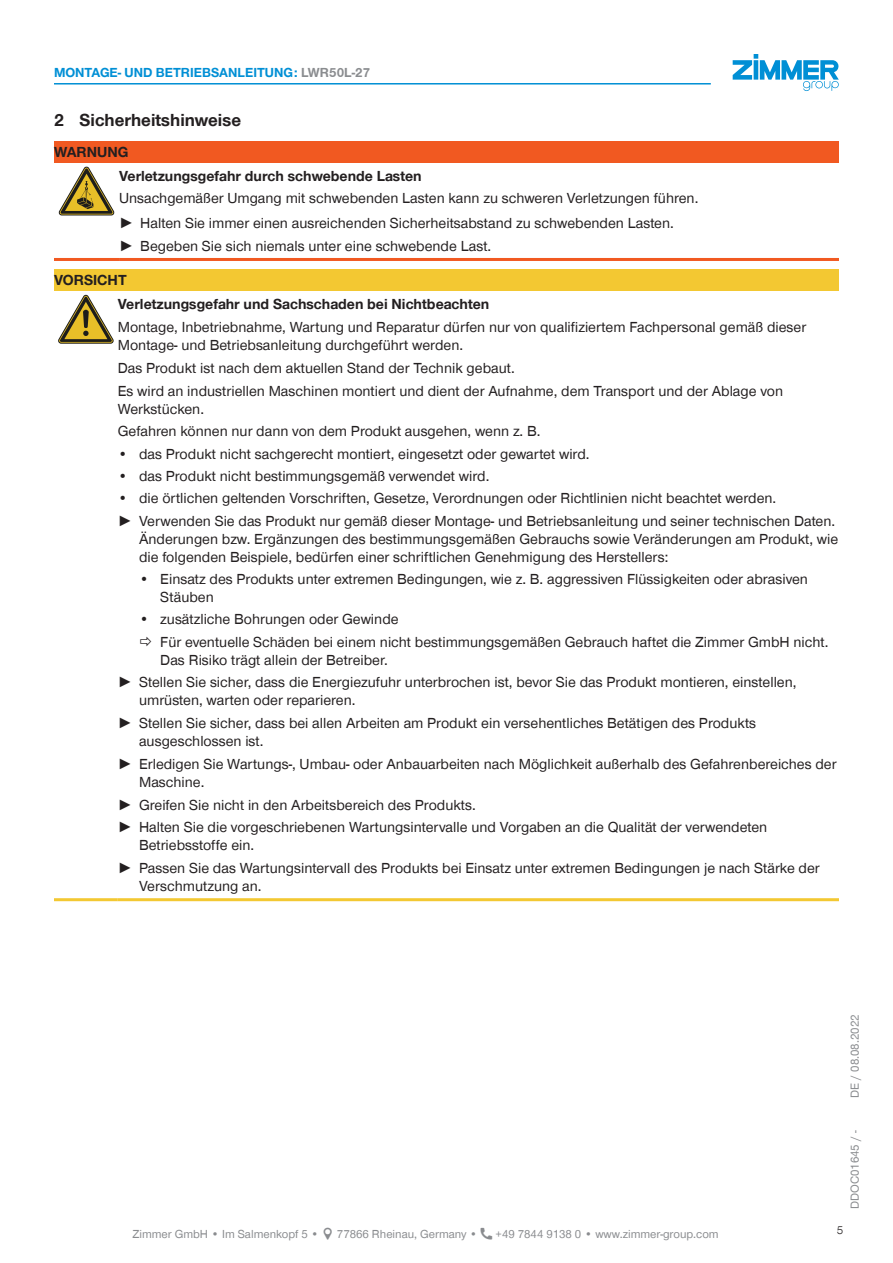
<style>
.page{position:relative;width:893px;height:1263px;background:#fff}
.page>*{position:absolute;margin:0;border:0;box-sizing:border-box;transform-origin:0 0}
.t1{font:700 18px "Zimmer Group Sans Global";color:#231f20}
.CB_AF_TD-Text{font:15px/18px "Zimmer Group Sans Global";color:#231f20}
.CB_AF_TD-Text-2{font:700 15px "Zimmer Group Sans Global";color:#231f20}
.CB_AF_TD-Signalwort{font:700 15px "Zimmer Group Sans Global";color:#231f20}
.CB_AF_TD-Kopfzeile{font:700 13.5px "Zimmer Group Sans Global";color:#008fd5}
.CB_AF_TD-Fusszeile{font:12px "Zimmer Group Sans Global";color:#8a8c8f}
.CB_AF_TD-Seitenrand{font:12px "Zimmer Group Sans";color:#8a8c8f}
.CB_AF_Seitenzahl_rec{font:300 12px "Zimmer Group Sans";color:#231f20}
.s1{color:#8a8c8f}
.s2{font-family:"Zimmer Group Sans"}
</style>
<div class="page">
<svg style="left:733px;top:54px;width:106px;height:37px"></svg>
<div style="left:54px;top:141px;width:785px;height:22px;background:#f15921"></div>
<hr style="left:54px;top:258px;width:65px;height:3px;background:#f15921">
<hr style="left:119px;top:258px;width:720px;height:3px;background:#f15921">
<svg style="left:59px;top:167px;width:55px;height:48px"></svg>
<div style="left:54px;top:269px;width:785px;height:22px;background:#f3c832"></div>
<hr style="left:54px;top:898px;width:64px;height:3px;background:#f3c832">
<hr style="left:118px;top:898px;width:721px;height:3px;background:#f3c832">
<svg style="left:58px;top:295px;width:56px;height:48px"></svg>
<hr style="left:54px;top:83px;width:657px;height:2px;background:#008fd5">
<p class="CB_AF_TD-Kopfzeile" style="left:54px;top:65px;width:318px">MONTAGE- UND BETRIEBSANLEITUNG: <span class="s1">LWR50L-27</span></p>
<p class="t1" style="left:54px;top:110px;width:189px">2 Sicherheitshinweise</p>
<p class="CB_AF_TD-Signalwort" style="left:54px;top:143px;width:76px">WARNUNG</p>
<p class="CB_AF_TD-Text-2" style="left:119px;top:167px;width:304px">Verletzungsgefahr durch schwebende Lasten</p>
<p class="CB_AF_TD-Text" style="left:119px;top:189px;width:581px">Unsachgemäßer Umgang mit schwebenden Lasten kann zu schweren Verletzungen führen.</p>
<p class="CB_AF_TD-Text" style="left:119px;top:214px;width:556px"><span class="s2">►</span> Halten Sie immer einen ausreichenden Sicherheitsabstand zu schwebenden Lasten.</p>
<p class="CB_AF_TD-Text" style="left:119px;top:237px;width:374px"><span class="s2">►</span> Begeben Sie sich niemals unter eine schwebende Last.</p>
<p class="CB_AF_TD-Signalwort" style="left:54px;top:271px;width:74px">VORSICHT</p>
<p class="CB_AF_TD-Text-2" style="left:118px;top:295px;width:373px">Verletzungsgefahr und Sachschaden bei Nichtbeachten</p>
<p class="CB_AF_TD-Text" style="left:118px;top:318px;width:690px">Montage, Inbetriebnahme, Wartung und Reparatur dürfen nur von qualifiziertem Fachpersonal gemäß dieser<br>Montage- und Betriebsanleitung durchgeführt werden.</p>
<p class="CB_AF_TD-Text" style="left:118px;top:359px;width:399px">Das Produkt ist nach dem aktuellen Stand der Technik gebaut.</p>
<p class="CB_AF_TD-Text" style="left:118px;top:381px;width:667px">Es wird an industriellen Maschinen montiert und dient der Aufnahme, dem Transport und der Ablage von<br>Werkstücken.</p>
<p class="CB_AF_TD-Text" style="left:118px;top:422px;width:424px">Gefahren können nur dann von dem Produkt ausgehen, wenn z. B.</p>
<p class="CB_AF_TD-Text" style="left:118px;top:444px;width:473px">• das Produkt nicht sachgerecht montiert, eingesetzt oder gewartet wird.</p>
<p class="CB_AF_TD-Text" style="left:118px;top:467px;width:373px">• das Produkt nicht bestimmungsgemäß verwendet wird.</p>
<p class="CB_AF_TD-Text" style="left:118px;top:489px;width:660px">• die örtlichen geltenden Vorschriften, Gesetze, Verordnungen oder Richtlinien nicht beachtet werden.</p>
<p class="CB_AF_TD-Text" style="left:139px;top:512px;width:701px;text-indent:-21px"><span class="s2">►</span> Verwenden Sie das Produkt nur gemäß dieser Montage- und Betriebsanleitung und seiner technischen Daten.<br>Änderungen bzw. Ergänzungen des bestimmungsgemäßen Gebrauchs sowie Veränderungen am Produkt, wie die folgenden Beispiele, bedürfen einer schriftlichen Genehmigung des Herstellers:</p>
<p class="CB_AF_TD-Text" style="left:160px;top:570px;width:649px;text-indent:-21px">• Einsatz des Produkts unter extremen Bedingungen, wie z. B. aggressiven Flüssigkeiten oder abrasiven<br>Stäuben</p>
<p class="CB_AF_TD-Text" style="left:139px;top:610px;width:261px">• zusätzliche Bohrungen oder Gewinde</p>
<p class="CB_AF_TD-Text" style="left:160px;top:632px;width:670px">Für eventuelle Schäden bei einem nicht bestimmungsgemäßen Gebrauch haftet die Zimmer GmbH nicht.<br>Das Risiko trägt allein der Betreiber.</p>
<p class="CB_AF_TD-Text" style="left:139px;top:673px;width:659px;text-indent:-21px"><span class="s2">►</span> Stellen Sie sicher, dass die Energiezufuhr unterbrochen ist, bevor Sie das Produkt montieren, einstellen, umrüsten, warten oder reparieren.</p>
<p class="CB_AF_TD-Text" style="left:139px;top:714px;width:619px;text-indent:-21px"><span class="s2">►</span> Stellen Sie sicher, dass bei allen Arbeiten am Produkt ein versehentliches Betätigen des Produkts ausgeschlossen ist.</p>
<p class="CB_AF_TD-Text" style="left:139px;top:755px;width:699px;text-indent:-21px"><span class="s2">►</span> Erledigen Sie Wartungs-, Umbau- oder Anbauarbeiten nach Möglichkeit außerhalb des Gefahrenbereiches der<br>Maschine.</p>
<p class="CB_AF_TD-Text" style="left:118px;top:795px;width:360px"><span class="s2">►</span> Greifen Sie nicht in den Arbeitsbereich des Produkts.</p>
<p class="CB_AF_TD-Text" style="left:139px;top:818px;width:630px;text-indent:-21px"><span class="s2">►</span> Halten Sie die vorgeschriebenen Wartungsintervalle und Vorgaben an die Qualität der verwendeten<br>Betriebsstoffe ein.</p>
<p class="CB_AF_TD-Text" style="left:139px;top:859px;width:682px;text-indent:-21px"><span class="s2">►</span> Passen Sie das Wartungsintervall des Produkts bei Einsatz unter extremen Bedingungen je nach Stärke der<br>Verschmutzung an.</p>
<p class="CB_AF_TD-Seitenrand" style="left:847px;top:1097px;width:85px;rotate:-90deg">DE / 08.08.2022</p>
<p class="CB_AF_TD-Seitenrand" style="left:847px;top:1209px;width:80px;rotate:-90deg">DDOC01645 / -</p>
<p class="CB_AF_TD-Fusszeile" style="left:132px;top:1227px;width:188px">Zimmer GmbH • Im Salmenkopf 5 •</p>
<p class="CB_AF_TD-Fusszeile" style="left:337px;top:1227px;width:142px">77866 Rheinau, Germany •</p>
<p class="CB_AF_TD-Fusszeile" style="left:496px;top:1227px;width:225px">+49 7844 9138 0 • www.zimmer-group.com</p>
<p class="CB_AF_Seitenzahl_rec" style="left:837px;top:1222px;width:8px">5</p>
</div>
